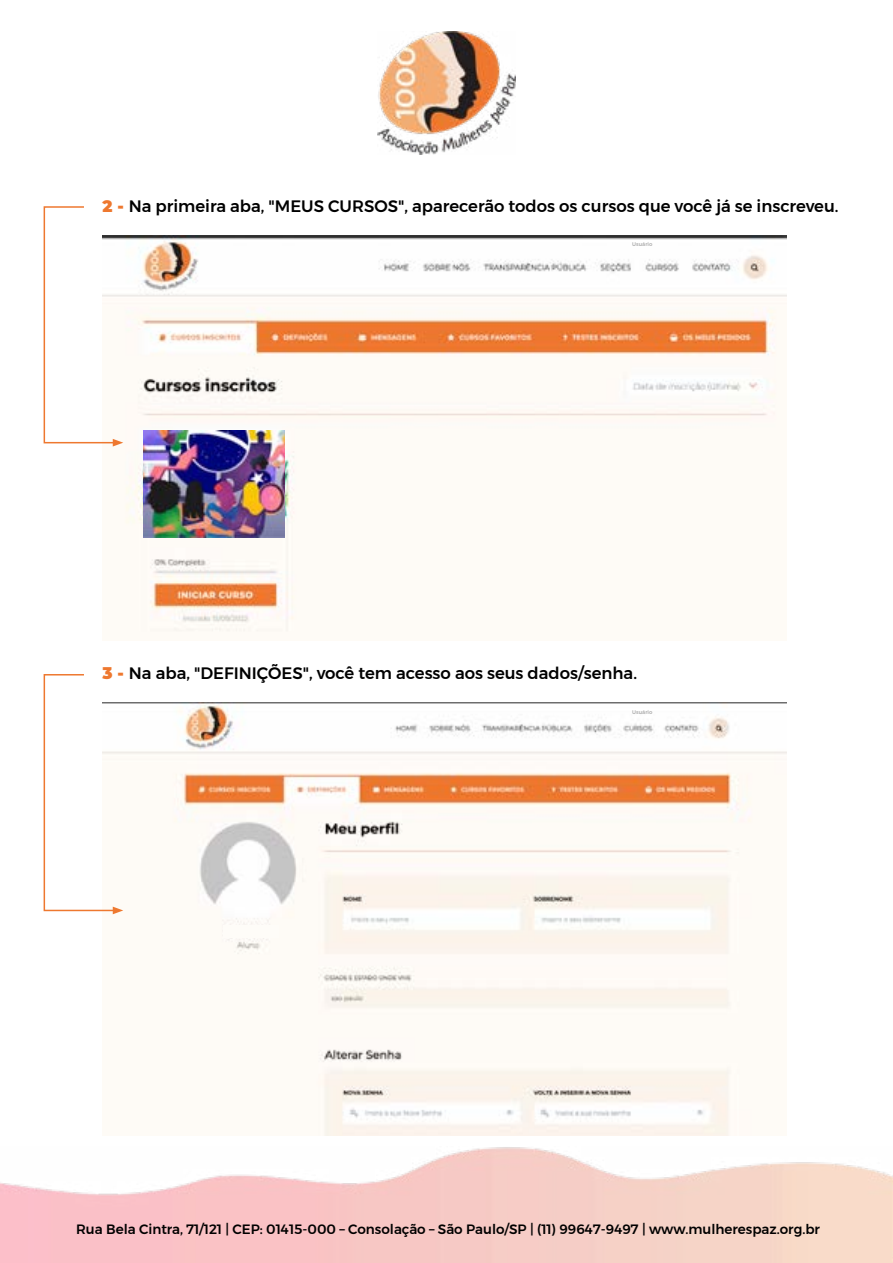
<style>
.page{position:relative;width:893px;height:1263px;background:#fff}
.page>*{position:absolute;margin:0;border:0;box-sizing:border-box;transform-origin:0 0}
.t1{font:500 16.5px "Montserrat";color:#000}
.t2{font:500 13.5px "Montserrat";color:#000}
.t3{font:500 5.25px "Montserrat";color:#aaa}
.s1{font-weight:900;color:#ee782f}
</style>
<div class="page">
<img style="left:378px;top:32px;width:137px;height:122px">
<img style="left:112px;top:235px;width:674px;height:397px">
<svg style="left:43px;top:206px;width:80px;height:240px"></svg>
<img style="left:112px;top:703px;width:674px;height:432px">
<svg style="left:43px;top:674px;width:80px;height:240px"></svg>
<div style="left:224px;top:925px;width:55px;height:13px;background:#fefcf8"></div>
<img style="left:144px;top:431px;width:141px;height:106px">
<p class="t1" style="left:102px;top:193px;width:738px"><span class="s1">2 -</span> Na primeira aba, "MEUS CURSOS", aparecerão todos os cursos que você já se inscreveu.</p>
<p class="t3" style="left:632px;top:240px;width:21px">Usuário</p>
<p class="t1" style="left:102px;top:661px;width:536px"><span class="s1">3 -</span> Na aba, "DEFINIÇÕES", você tem acesso aos seus dados/senha.</p>
<p class="t3" style="left:632px;top:708px;width:21px">Usuário</p>
<p class="t2" style="left:76px;top:1219px;width:745px">Rua Bela Cintra, 71/121 | CEP: 01415-000 – Consolação – São Paulo/SP | (11) 99647-9497 | www.mulherespaz.org.br</p>
</div>
